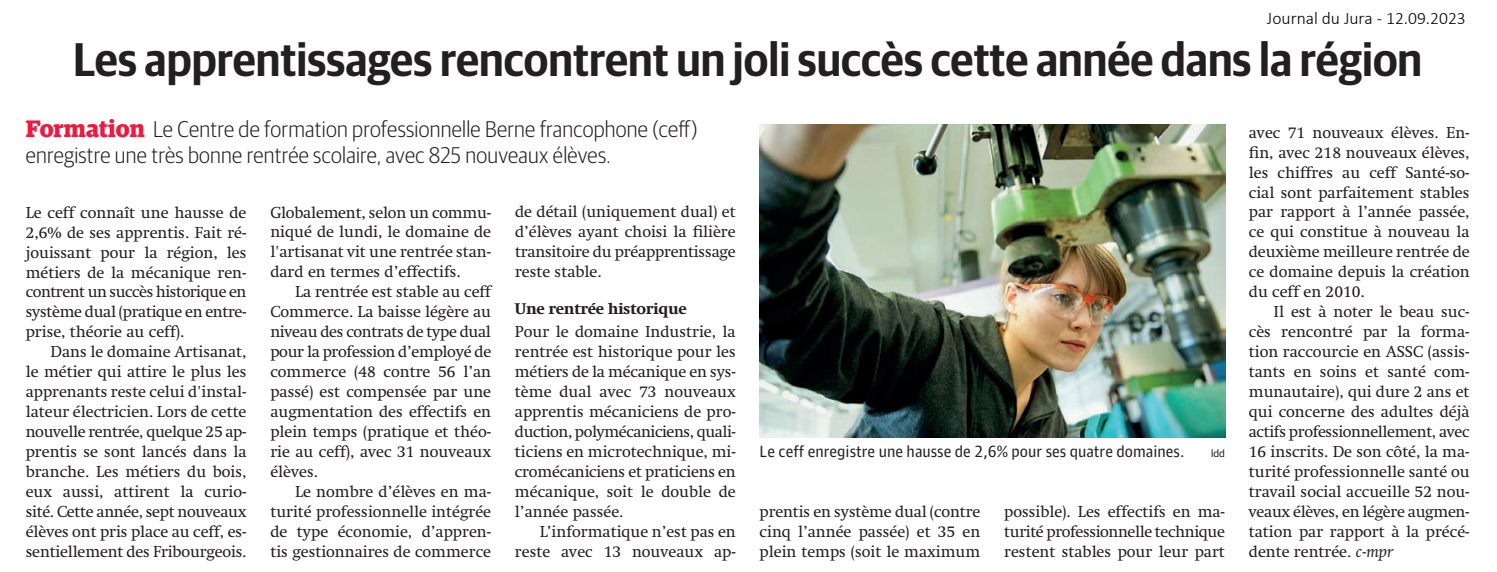
<style>
.page{position:relative;width:1497px;height:572px;background:#fff}
.page>*{position:absolute;margin:0;border:0;box-sizing:border-box;transform-origin:0 0}
.t1{font:600 47.25px "Guardian Sans Narrow";color:#231f20}
.t2{font:300 22.75px/26.2px "Guardian Sans Narrow";letter-spacing:.01em;color:#231f20}
.t3{font:300 17.5px "Calibri";color:#000}
.t4{font:16.1px/19.9px "Swift LT Pro";letter-spacing:-.005em;color:#231f20;text-align:justify}
.t5{font:16.1px "Guardian Agate Sans 1";color:#231f20}
.t6{font:800 15.75px "Swift LT Pro";letter-spacing:-.03em;color:#231f20}
.t7{font:10.5px "Guardian Sans";color:#231f20}
.s1{font-family:"Guardian Egyptian";font-weight:700;font-size:23.8px;color:#ed1a40}
.s2{font-style:italic}
</style>
<div class="page">
<img style="left:759px;top:124px;width:466px;height:313px">
<p class="t3" style="left:1267px;top:7px;width:200px">Journal du Jura - 12.09.2023</p>
<h1 class="t1" style="left:73px;top:25px;width:1350px">Les apprentissages rencontrent un joli succès cette année dans la région</h1>
<h2 class="t2" style="left:26px;top:114px;width:673px"><span class="s1">Formation</span> Le Centre de formation professionnelle Berne francophone (ceff) enregistre une très bonne rentrée scolaire, avec 825 nouveaux élèves.</h2>
<p class="t4" style="left:1249px;top:122px;width:222px">avec 71 nouveaux élèves. En&shy;fin, avec 218 nouveaux élèves, les chiffres au ceff Santé-so&shy;cial sont parfaitement stables par rapport à l’année passée, ce qui constitue à nouveau la deuxième meilleure rentrée de ce domaine depuis la création du ceff en 2010.</p>
<p class="t4" style="left:1249px;top:302px;width:222px;text-indent:25px">Il est à noter le beau suc&shy;cès rencontré par la forma&shy;tion raccourcie en ASSC (assis&shy;tants en soins et santé com&shy;munautaire), qui dure 2 ans et qui concerne des adultes déjà actifs professionnellement, avec 16 inscrits. De son côté, la ma&shy;turité professionnelle santé ou travail social accueille 52 nou&shy;veaux élèves, en légère augmen&shy;tation par rapport à la précé&shy;dente rentrée. <span class="s2">c-mpr</span></p>
<p class="t4" style="left:515px;top:202px;width:222px">de détail (uniquement dual) et d’élèves ayant choisi la filière transitoire du préapprentissage reste stable.</p>
<p class="t6" style="left:515px;top:299px;width:173px">Une rentrée historique</p>
<p class="t4" style="left:515px;top:322px;width:222px">Pour le domaine Industrie, la rentrée est historique pour les métiers de la mécanique en sys&shy;tème dual avec 73 nouveaux apprentis mécaniciens de pro&shy;duction, polymécaniciens, quali&shy;ticiens en microtechnique, mi&shy;cromécaniciens et praticiens en mécanique, soit le double de l’année passée.</p>
<p class="t4" style="left:515px;top:521px;width:222px;text-align:right">L’informatique n’est pas en reste avec 13 nouveaux ap-</p>
<p class="t4" style="left:270px;top:202px;width:222px">Globalement, selon un commu&shy;niqué de lundi, le domaine de l'artisanat vit une rentrée stan&shy;dard en termes d’effectifs.</p>
<p class="t4" style="left:270px;top:282px;width:222px;text-indent:25px">La rentrée est stable au ceff Commerce. La baisse légère au niveau des contrats de type dual pour la profession d’employé de commerce (48 contre 56 l’an passé) est compensée par une augmentation des effectifs en plein temps (pratique et théo&shy;rie au ceff), avec 31 nouveaux élèves.</p>
<p class="t4" style="left:270px;top:481px;width:222px;text-indent:25px">Le nombre d’élèves en ma&shy;turité professionnelle intégrée de type économie, d’appren&shy;tis gestionnaires de commerce</p>
<p class="t4" style="left:26px;top:202px;width:222px">Le ceff connaît une hausse de 2,6% de ses apprentis. Fait ré&shy;jouissant pour la région, les métiers de la mécanique ren&shy;contrent un succès historique en système dual (pratique en entre&shy;prise, théorie au ceff).</p>
<p class="t4" style="left:26px;top:342px;width:222px;text-indent:25px">Dans le domaine Artisanat, le métier qui attire le plus les apprenants reste celui d'instal&shy;lateur électricien. Lors de cette nouvelle rentrée, quelque 25 ap&shy;prentis se sont lancés dans la branche. Les métiers du bois, eux aussi, attirent la curio&shy;sité. Cette année, sept nouveaux élèves ont pris place au ceff, es&shy;sentiellement des Fribourgeois.</p>
<p class="t5" style="left:759px;top:440px;width:426px">Le ceff enregistre une hausse de 2,6% pour ses quatre domaines.</p>
<p class="t7" style="left:1211px;top:446px;width:15px">ldd</p>
<p class="t4" style="left:759px;top:501px;width:222px">prentis en système dual (contre cinq l’année passée) et 35 en plein temps (soit le maximum</p>
<p class="t4" style="left:1004px;top:501px;width:222px">possible). Les effectifs en ma&shy;turité professionnelle technique restent stables pour leur part</p>
</div>
